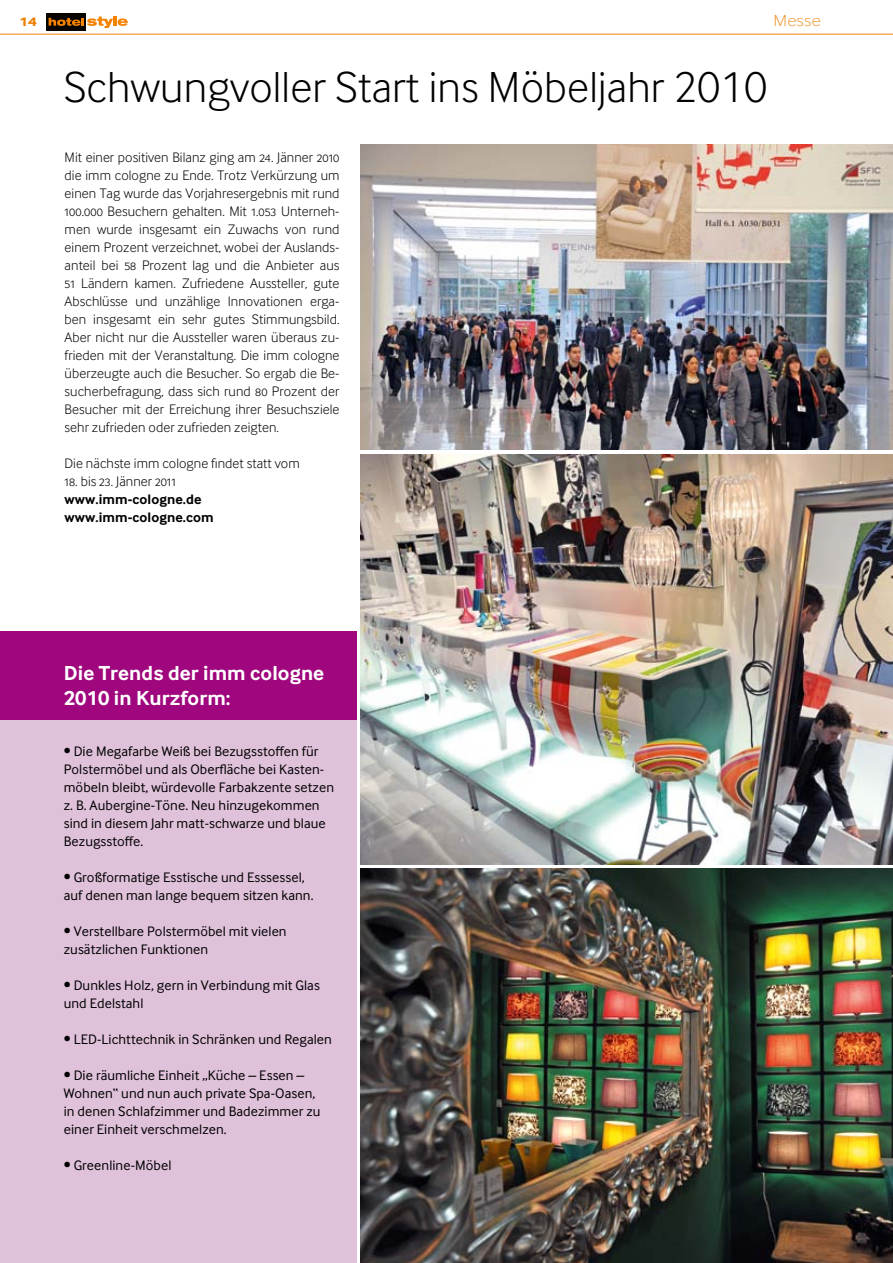
<style>
.page{position:relative;width:893px;height:1263px;background:#fff}
.page>*{position:absolute;margin:0;border:0;box-sizing:border-box;transform-origin:0 0}
.t1{font:300 45px "Inter Face Typo";letter-spacing:.005em;color:#000}
.t2{font:700 21px/25.2px "Inter Face Typo";letter-spacing:.005em;color:#fff}
.t3{font:100 16.5px "Inter Face Typo";letter-spacing:.015em;color:#ee7f00;scale:1.16 1}
.t4{font:700 16.5px "Inter Face Typo";color:#ee7f00;scale:1.16 1}
.t5{font:300 14.25px/18px "Inter Face Typo";letter-spacing:.005em;color:#000;text-align:justify}
.t6{font:14.25px/18px "Inter Face Typo";letter-spacing:.005em;color:#000}
.t7{font:700 14.25px/18px "Inter Face Typo";letter-spacing:.005em;color:#000}
</style>
<div class="page">
<img style="left:361px;top:454px;width:532px;height:410px">
<img style="left:361px;top:868px;width:532px;height:395px">
<img style="left:361px;top:144px;width:532px;height:306px">
<div style="left:0;top:631px;width:356px;height:89px;background:#a0067d"></div>
<div style="left:0;top:720px;width:356px;height:543px;background:#dfc1da"></div>
<div style="left:47px;top:13px;width:39px;height:18px;background:#080400"></div>
<svg style="left:49px;top:16px;width:79px;height:12px"></svg>
<hr style="left:0;top:34px;width:440px;height:1px;background:#ee7f00">
<hr style="left:440px;top:34px;width:453px;height:1px;background:#ee7f00">
<p class="t4" style="left:19px;top:11px;width:17px">14</p>
<p class="t3" style="left:773px;top:11px;width:42px">Messe</p>
<h1 class="t1" style="left:64px;top:62px;width:705px">Schwungvoller Start ins Möbeljahr 2010</h1>
<p class="t5" style="left:65px;top:148px;width:276px">Mit einer positiven Bilanz ging am 24. Jänner 2010 die imm cologne zu Ende. Trotz Verkürzung um einen Tag wurde das Vorjahresergebnis mit rund 100.000 Besuchern gehalten. Mit 1.053 Unterneh&shy;men wurde insgesamt ein Zuwachs von rund einem Prozent verzeichnet, wobei der Auslands&shy;anteil bei 58 Prozent lag und die Anbieter aus 51 Ländern kamen. Zufriedene Aussteller, gute Abschlüsse und unzählige Innovationen erga&shy;ben insgesamt ein sehr gutes Stimmungsbild.<br>Aber nicht nur die Aussteller waren überaus zu&shy;frieden mit der Veranstaltung. Die imm cologne überzeugte auch die Besucher. So ergab die Be&shy;sucherbefragung, dass sich rund 80 Prozent der Besucher mit der Erreichung ihrer Besuchsziele sehr zufrieden oder zufrieden zeigten.</p>
<p class="t5" style="left:65px;top:454px;width:237px">Die nächste imm cologne findet statt vom</p>
<p class="t5" style="left:65px;top:472px;width:113px">18. bis 23. Jänner 2011</p>
<p class="t7" style="left:65px;top:490px;width:151px">www.imm-cologne.de www.imm-cologne.com</p>
<h2 class="t2" style="left:64px;top:660px;width:262px">Die Trends der imm cologne<br>2010 in Kurzform:</h2>
<p class="t6" style="left:64px;top:742px;width:272px">• Die Megafarbe Weiß bei Bezugsstoffen für Polstermöbel und als Oberfläche bei Kasten&shy;möbeln bleibt, würdevolle Farbakzente setzen z. B. Aubergine-Töne. Neu hinzugekommen sind in diesem Jahr matt-schwarze und blaue Bezugsstoffe.</p>
<p class="t6" style="left:64px;top:868px;width:251px">• Großformatige Esstische und Esssessel, auf denen man lange bequem sitzen kann.</p>
<p class="t6" style="left:64px;top:922px;width:224px">• Verstellbare Polstermöbel mit vielen zusätzlichen Funktionen</p>
<p class="t6" style="left:64px;top:976px;width:258px">• Dunkles Holz, gern in Verbindung mit Glas und Edelstahl</p>
<p class="t6" style="left:64px;top:1030px;width:270px">• LED-Lichttechnik in Schränken und Regalen</p>
<p class="t6" style="left:64px;top:1066px;width:258px">• Die räumliche Einheit „Küche – Essen – Wohnen“ und nun auch private Spa-Oasen, in denen Schlafzimmer und Badezimmer zu einer Einheit verschmelzen.</p>
<p class="t6" style="left:64px;top:1156px;width:109px">• Greenline-Möbel</p>
</div>
